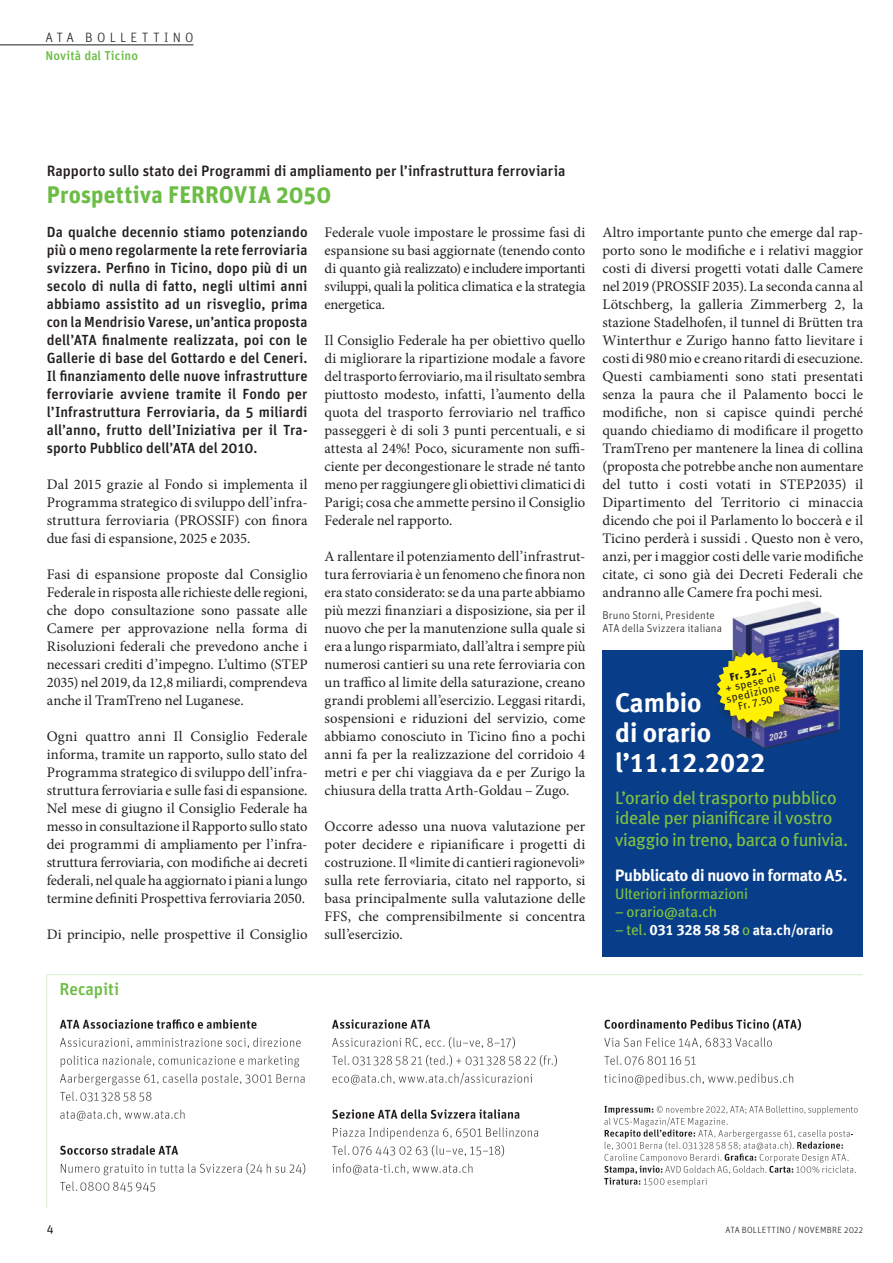
<style>
.page{position:relative;width:893px;height:1263px;background:#fff}
.page>*{position:absolute;margin:0;border:0;box-sizing:border-box;transform-origin:0 0}
.t1{font:700 27px/30px "Meta";color:#fff}
.t2{font:27px "Meta Bold LF";color:#fff}
.t3{font:700 24px "Unit OT";letter-spacing:.005em;color:#6cbd45}
.t4{font:18px/19.5px "Meta";letter-spacing:-.02em;color:#7fc241}
.t5{font:500 17.25px "Unit OT";color:#6cbd45}
.t6{font:700 16.5px "Meta";letter-spacing:-.02em;color:#fff}
.t7{font:500 15px "Unit OT";letter-spacing:.005em;color:#231f20}
.t8{font:15px "Meta";letter-spacing:-.01em;color:#7fc241}
.t9{font:14.7px/18px "Minion Pro";color:#231f20;text-align:justify}
.t10{font:500 14.7px/18px "Unit OT";letter-spacing:.005em;color:#231f20;text-align:justify}
.t11{font:700 14.25px "Meta";color:#fff}
.t12{font:300 13.5px "Unit OT";letter-spacing:.31em;color:#231f20}
.t13{font:500 12.75px "Unit OT";letter-spacing:.01em;color:#6cbd45}
.t14{font:12px "Unit OT";color:#231f20}
.t15{font:300 11.25px/13.5px "Unit OT";letter-spacing:.01em;color:#231f20}
.t16{font:10.8px/10.1px "Meta";color:#231f20;text-align:center}
.t17{font:10.8px "Meta Book LF";color:#231f20}
.t18{font:300 9px "Unit OT";letter-spacing:.035em;color:#231f20}
.s1{font-weight:900}
.s2{font-family:"Meta Black LF"}
.s3{font-family:"Meta";font-weight:700}
.s4{font-family:"Meta Bold LF";font-weight:400}
.s5{font-weight:400;font-size:15px;color:#7fc241}
.s6{font-family:"Meta Bold LF";font-weight:400;font-size:15px}
.s7{font-family:"Meta"}
</style>
<div class="page">
<hr style="left:0;top:45px;width:193px;height:1px;background:#231f20">
<svg style="left:46px;top:974px;width:817px;height:234px"></svg>
<div style="left:602px;top:651px;width:261px;height:306px;background:#083e89"></div>
<img style="left:732px;top:601px;width:118px;height:148px">
<div style="left:711px;top:649px;width:86px;height:86px;background:#231f20;opacity:.45"></div>
<img style="left:717px;top:652px;width:71px;height:71px">
<p class="t12" style="left:45px;top:29px;width:150px">ATA BOLLETTINO</p>
<p class="t13" style="left:45px;top:47px;width:94px">Novità dal Ticino</p>
<p class="t7" style="left:47px;top:161px;width:520px">Rapporto sullo stato dei Programmi di ampliamento per l’infrastruttura ferroviaria</p>
<h2 class="t3" style="left:47px;top:179px;width:286px">Prospettiva FERROVIA 2050</h2>
<p class="t10" style="left:47px;top:222px;width:262px">Da qualche decennio stiamo potenziando più o meno regolarmente la rete ferroviaria svizzera. Perfino in Ticino, dopo più di un secolo di nulla di fatto, negli ultimi anni abbiamo assistito ad un risveglio, prima con la Mendrisio Varese, un’antica proposta dell’ATA finalmente realizzata, poi con le Gallerie di base del Gottardo e del Ceneri.<br>Il finanziamento delle nuove infrastrutture ferroviarie avviene tramite il Fondo per l’Infrastruttura Ferroviaria, da 5 miliardi all’anno, frutto dell’Iniziativa per il Tra&shy;sporto Pubblico dell’ATA del 2010.</p>
<p class="t9" style="left:47px;top:475px;width:262px">Dal 2015 grazie al Fondo si implementa il Programma strategico di sviluppo dell’infra&shy;struttura ferroviaria (PROSSIF) con finora due fasi di espansione, 2025 e 2035.</p>
<p class="t9" style="left:47px;top:565px;width:262px">Fasi di espansione proposte dal Consiglio Federale in risposta alle richieste delle regioni, che dopo consultazione sono passate alle Camere per approvazione nella forma di Risoluzioni federali che prevedono anche i necessari crediti d’impegno. L’ultimo (STEP 2035) nel 2019, da 12,8 miliardi, comprendeva anche il TramTreno nel Luganese.</p>
<p class="t9" style="left:47px;top:727px;width:262px">Ogni quattro anni Il Consiglio Federale informa, tramite un rapporto, sullo stato del Programma strategico di sviluppo dell’infra&shy;struttura ferroviaria e sulle fasi di espansione.<br>Nel mese di giugno il Consiglio Federale ha messo in consultazione il Rapporto sullo stato dei programmi di ampliamento per l’infra&shy;struttura ferroviaria, con modifiche ai decreti federali, nel quale ha aggiornato i piani a lungo termine definiti Prospettiva ferroviaria 2050.</p>
<p class="t9" style="left:47px;top:925px;width:262px">Di principio, nelle prospettive il Consiglio</p>
<p class="t5" style="left:60px;top:978px;width:61px">Recapiti</p>
<p class="t9" style="left:325px;top:223px;width:262px">Federale vuole impostare le prossime fasi di espansione su basi aggiornate (tenendo conto di quanto già realizzato) e includere importanti sviluppi, quali la politica climatica e la strategia energetica.</p>
<p class="t9" style="left:325px;top:331px;width:262px">Il Consiglio Federale ha per obiettivo quello di migliorare la ripartizione modale a favore del trasporto ferroviario, ma il risultato sembra piuttosto modesto, infatti, l’aumento della quota del trasporto ferroviario nel traffico passeggeri è di soli 3 punti percentuali, e si attesta al 24%! Poco, sicuramente non suffi&shy;ciente per decongestionare le strade né tanto meno per raggiungere gli obiettivi climatici di Parigi; cosa che ammette persino il Consiglio Federale nel rapporto.</p>
<p class="t9" style="left:325px;top:547px;width:262px">A rallentare il potenziamento dell’infrastrut&shy;tura ferroviaria è un fenomeno che finora non era stato considerato: se da una parte abbiamo più mezzi finanziari a disposizione, sia per il nuovo che per la manutenzione sulla quale si era a lungo risparmiato, dall’altra i sempre più numerosi cantieri su una rete ferroviaria con un traffico al limite della saturazione, creano grandi problemi all’esercizio. Leggasi ritardi, sospensioni e riduzioni del servizio, come abbiamo conosciuto in Ticino fino a pochi anni fa per la realizzazione del corridoio 4 metri e per chi viaggiava da e per Zurigo la chiusura della tratta Arth-Goldau – Zugo.</p>
<p class="t9" style="left:325px;top:817px;width:262px">Occorre adesso una nuova valutazione per poter decidere e ripianificare i progetti di costruzione. Il «limite di cantieri ragionevoli» sulla rete ferroviaria, citato nel rapporto, si basa principalmente sulla valutazione delle FFS, che comprensibilmente si concentra sull’esercizio.</p>
<p class="t9" style="left:602px;top:223px;width:262px">Altro importante punto che emerge dal rap&shy;porto sono le modifiche e i relativi maggior costi di diversi progetti votati dalle Camere nel 2019 (PROSSIF 2035). La seconda canna al Lötschberg, la galleria Zimmerberg 2, la stazione Stadelhofen, il tunnel di Brütten tra Winterthur e Zurigo hanno fatto lievitare i costi di 980 mio e creano ritardi di esecuzione.<br>Questi cambiamenti sono stati presentati senza la paura che il Palamento bocci le modifiche, non si capisce quindi perché quando chiediamo di modificare il progetto TramTreno per mantenere la linea di collina (proposta che potrebbe anche non aumentare del tutto i costi votati in STEP2035) il Dipartimento del Territorio ci minaccia dicendo che poi il Parlamento lo boccerà e il Ticino perderà i sussidi . Questo non è vero, anzi, per i maggior costi delle varie modifiche citate, ci sono già dei Decreti Federali che andranno alle Camere fra pochi mesi.</p>
<p class="t15" style="left:602px;top:608px;width:121px">Bruno Storni, Presidente<br>ATA della Svizzera italiana</p>
<p class="t16" style="left:720px;top:674px;width:57px;rotate:-13deg"><span class="s1">Fr.</span> <span class="s2">32</span><span class="s1">.–<br></span>+ spese di spedizione</p>
<h1 class="t1" style="left:615px;top:687px;width:98px">Cambio di orario</h1>
<h1 class="t2" style="left:615px;top:747px;width:152px"><span class="s3">l’</span>11.12.2022</h1>
<p class="t4" style="left:615px;top:788px;width:223px">L’orario del trasporto pubblico ideale per pianificare il vostro</p>
<p class="t4" style="left:615px;top:830px;width:235px">viaggio in treno, barca o funivia.</p>
<p class="t6" style="left:615px;top:866px;width:234px">Pubblicato di nuovo in formato A<span class="s4">5</span>.</p>
<p class="t8" style="left:615px;top:885px;width:135px">Ulteriori informazioni</p>
<p class="t8" style="left:615px;top:903px;width:103px">– orario@ata.ch</p>
<p class="t11" style="left:615px;top:922px;width:219px"><span class="s5">– tel.</span> <span class="s6">031 328 58 58</span> <span class="s5">o</span> ata.ch/orario</p>
<p class="t17" style="left:737px;top:700px;width:37px;rotate:-13deg"><span class="s7">Fr.</span> 7.50</p>
<p class="t14" style="left:47px;top:1221px;width:8px">4</p>
<p class="t18" style="left:726px;top:1225px;width:139px">ATA BOLLETTINO / Novembre 2022</p>
</div>
